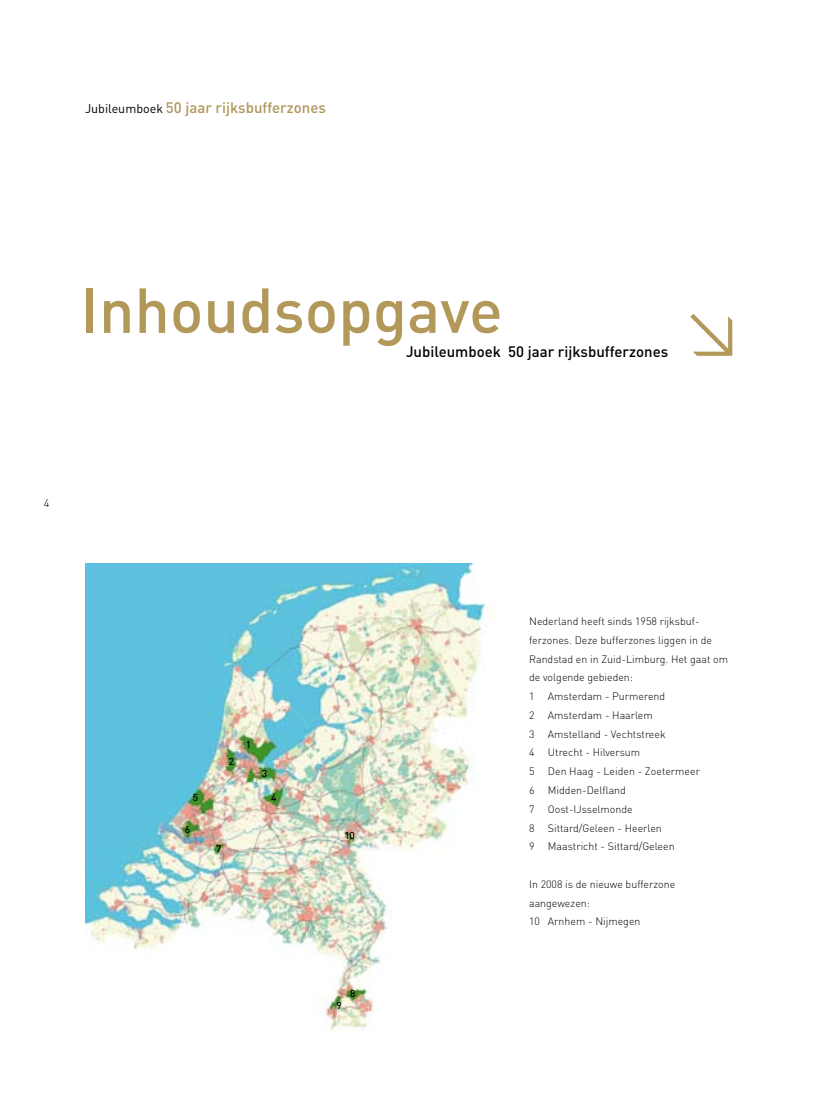
<style>
.page{position:relative;width:815px;height:1099px;background:#fff}
.page>*{position:absolute;margin:0;border:0;box-sizing:border-box;transform-origin:0 0}
.t1{font:500 62.5px "DIN";color:#b2995a}
.t2{font:62.5px "DIN";color:#b2995a}
.t3{font:500 15px "DIN";color:#af975c}
.t4{font:500 15px "DIN";color:#010101}
.t5{font:300 10.62px/18.8px "DIN";color:#000}
.t6{font:500 10px "DIN";color:#000}
.s1{font-weight:400;font-size:12.5px;color:#000}
</style>
<div class="page">
<img style="left:85px;top:563px;width:401px;height:467px">
<h2 class="t3" style="left:85px;top:98px;width:242px"><span class="s1">Jubileumboek</span> 50 jaar rijksbufferzones</h2>
<h1 class="t1" style="left:81px;top:270px;width:424px">Inhoudsopgave</h1>
<h2 class="t4" style="left:406px;top:341px;width:264px">Jubileumboek 50 jaar rijksbufferzones</h2>
<h1 class="t2" style="left:744px;top:380px;width:66px;rotate:-180deg">≤</h1>
<p class="t6" style="left:229px;top:755px;width:7px">2</p>
<p class="t6" style="left:246px;top:738px;width:7px">1</p>
<p class="t6" style="left:262px;top:767px;width:7px">3</p>
<p class="t6" style="left:193px;top:791px;width:7px">5</p>
<p class="t6" style="left:271px;top:791px;width:7px">4</p>
<p class="t6" style="left:185px;top:823px;width:7px">6</p>
<p class="t6" style="left:216px;top:842px;width:7px">7</p>
<p class="t6" style="left:345px;top:828px;width:12px">10</p>
<p class="t6" style="left:337px;top:999px;width:7px">9</p>
<p class="t6" style="left:350px;top:986px;width:7px">8</p>
<p class="t5" style="left:529px;top:611px;width:200px">Nederland heeft sinds 1958 rijksbuf&shy;ferzones. Deze bufferzones liggen in de<br>Randstad en in Zuid-Limburg. Het gaat om de volgende gebieden:<br>1</p>
<p class="t5" style="left:548px;top:686px;width:119px">Amsterdam - Purmerend</p>
<p class="t5" style="left:529px;top:705px;width:7px">2</p>
<p class="t5" style="left:548px;top:705px;width:106px">Amsterdam - Haarlem</p>
<p class="t5" style="left:529px;top:724px;width:7px">3</p>
<p class="t5" style="left:548px;top:724px;width:119px">Amstelland - Vechtstreek</p>
<p class="t5" style="left:529px;top:743px;width:4px">4</p>
<p class="t5" style="left:548px;top:743px;width:94px">Utrecht - Hilversum</p>
<p class="t5" style="left:529px;top:762px;width:7px">5</p>
<p class="t5" style="left:548px;top:762px;width:154px">Den Haag - Leiden - Zoetermeer</p>
<p class="t5" style="left:529px;top:780px;width:7px">6</p>
<p class="t5" style="left:548px;top:780px;width:80px">Midden-Delfland</p>
<p class="t5" style="left:529px;top:799px;width:7px">7</p>
<p class="t5" style="left:548px;top:799px;width:86px">Oost-IJsselmonde</p>
<p class="t5" style="left:529px;top:818px;width:7px">8</p>
<p class="t5" style="left:548px;top:818px;width:115px">Sittard/Geleen - Heerlen</p>
<p class="t5" style="left:529px;top:837px;width:7px">9</p>
<p class="t5" style="left:548px;top:837px;width:128px">Maastricht - Sittard/Geleen</p>
<p class="t5" style="left:529px;top:874px;width:148px">In 2008 is de nieuwe bufferzone aangewezen:<br>10 Arnhem - Nijmegen</p>
</div>
